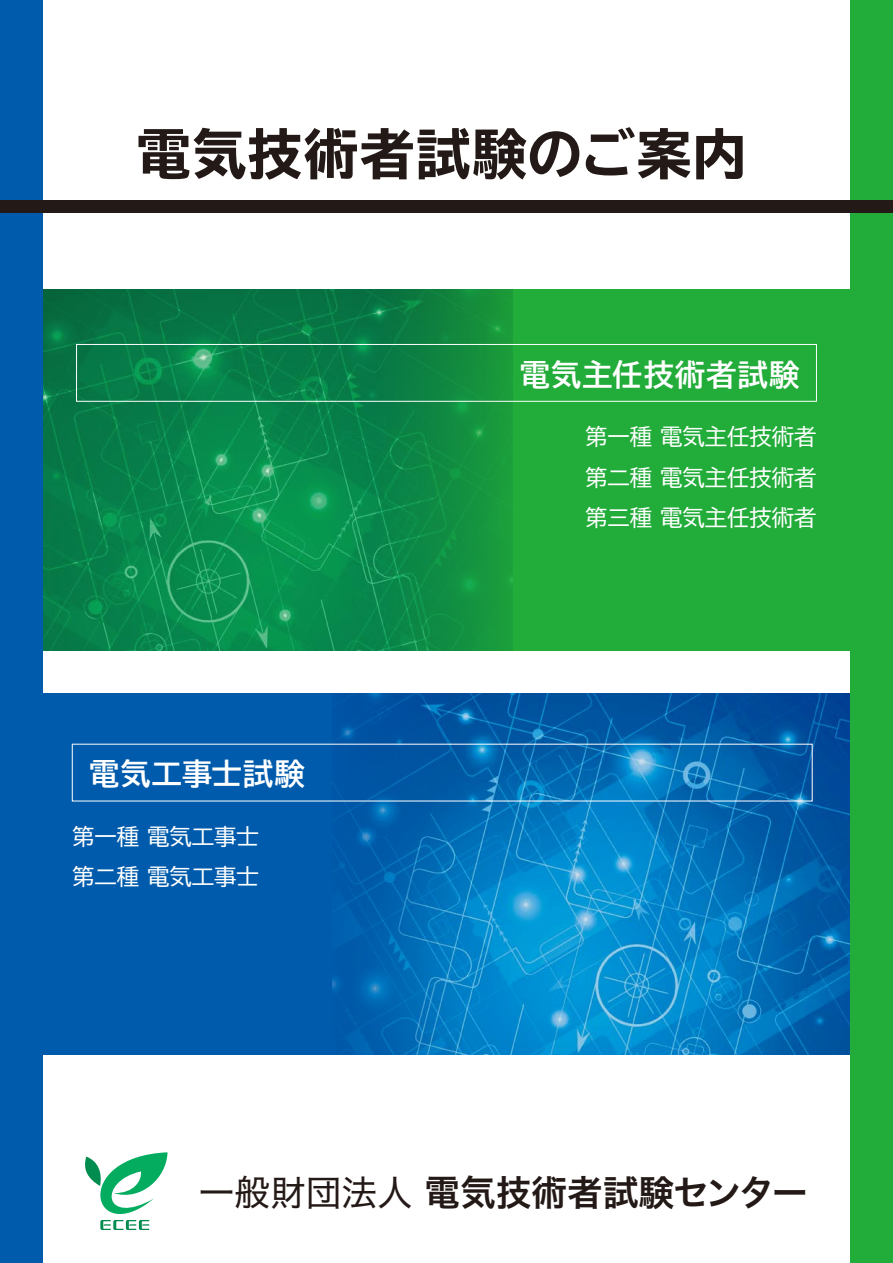
<style>
.page{position:relative;width:893px;height:1263px;background:#fff}
.page>*{position:absolute;margin:0;border:0;box-sizing:border-box;transform-origin:0 0}
.t1{font:700 expanded 54px "TBUD Go Std";letter-spacing:.035em;color:#231916}
.t2{font:35.7px "Hira Kaku Std N W6";color:#231916}
.t3{font:700 30px "TBUD Go Std";letter-spacing:.045em;color:#fff}
.t4{font:22.35px/40.3px "TBUD Go Std";color:#fff;text-align:justify}
.s1{font-family:"Hira Kaku Std N W4"}
</style>
<div class="page">
<div style="left:0;top:693px;width:893px;height:361px;background:#005bac"></div>
<div style="left:0;top:289px;width:893px;height:362px;background:#22ac39"></div>
<svg style="left:85px;top:1152px;width:83px;height:78px"></svg>
<img style="left:43px;top:289px;width:469px;height:362px">
<img style="left:333px;top:693px;width:517px;height:361px">
<div style="left:76px;top:344px;width:741px;height:58px;border:1px solid #fff"></div>
<div style="left:0;top:0;width:43px;height:1263px;background:#005bac"></div>
<div style="left:850px;top:0;width:43px;height:1263px;background:#22ac39"></div>
<div style="left:0;top:200px;width:893px;height:13px;background:#231916"></div>
<h1 class="t1" style="left:136px;top:124px;width:611px">電気技術者試験のご案内</h1>
<h3 class="t3" style="left:520px;top:350px;width:281px">電気主任技術者試験</h3>
<h3 class="t3" style="left:89px;top:749px;width:217px">電気工事士試験</h3>
<p class="t4" style="left:72px;top:816px;width:188px">第一種 電気工事士第二種 電気工事士</p>
<p class="t4" style="left:585px;top:416px;width:233px">第一種 電気主任技術者第二種 電気主任技術者第三種 電気主任技術者</p>
<h2 class="t2" style="left:199px;top:1165px;width:611px"><span class="s1">一般財団法人</span> 電気技術者試験センター</h2>
</div>
